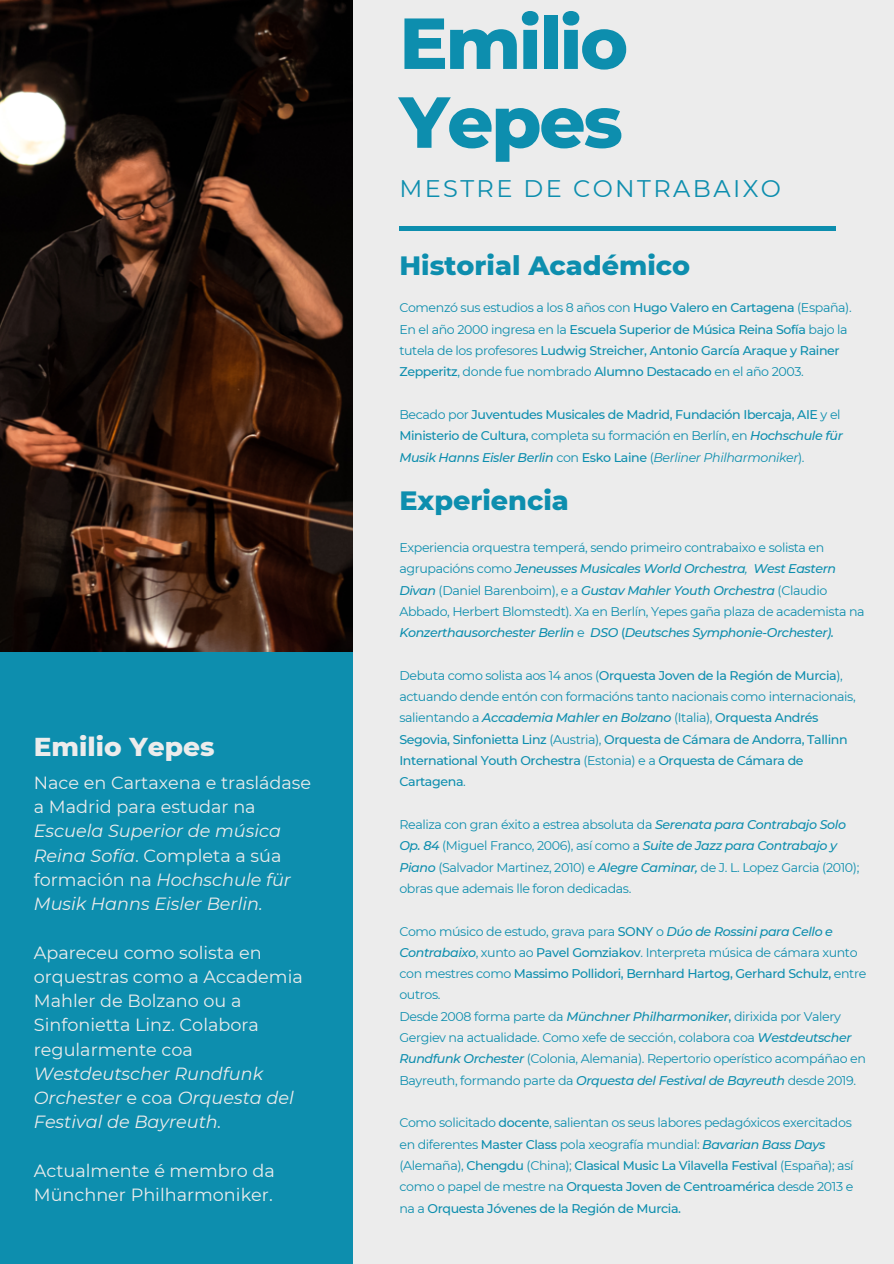
<style>
.page{position:relative;width:894px;height:1264px;background:#fff}
.page>*{position:absolute;margin:0;border:0;box-sizing:border-box;transform-origin:0 0}
.t1{font:800 72px/78.8px "Montserrat";letter-spacing:-.03em;color:#0d8eae}
.t2{font:800 27px "Montserrat";color:#0d8eae}
.t3{font:800 26.4px "Montserrat";color:#ececec}
.t4{font:24px "Montserrat";letter-spacing:.1em;color:#0d8eae}
.t5{font:17.7px/24.3px "Montserrat";color:#ececec}
.t6{font:italic 17.7px/24.3px "Montserrat";color:#ececec}
.t7{font:12.6px/21.3px "Montserrat";letter-spacing:-.03em;color:#0d8eae}
.t8{font:500 12.6px/21.3px "Montserrat";letter-spacing:-.03em;color:#0d8eae}
.s1{font-style:normal}
.s2{font-weight:400}
.s3{font-style:italic}
.s4{font-weight:400;font-style:italic}
.s5{font-weight:500;font-style:italic}
.s6{font-weight:500}
</style>
<div class="page">
<div style="left:0;top:0;width:893px;height:1263px;background:#ececec"></div>
<div style="left:0;top:604px;width:352px;height:659px;background:#0d8eae"></div>
<div style="left:399px;top:226px;width:436px;height:5px;background:#0d8eae"></div>
<img style="left:0;top:0;width:352px;height:651px">
<h3 class="t3" style="left:34px;top:730px;width:182px">Emilio Yepes</h3>
<h3 class="t5" style="left:34px;top:770px;width:279px">Nace en Cartaxena e trasládase a Madrid para estudar na</h3>
<h3 class="t6" style="left:34px;top:818px;width:258px">Escuela Superior de música<br>Reina Sofía<span class="s1">. Completa a súa formación na</span> Hochschule für<br>Musik Hanns Eisler Berlin.</h3>
<h3 class="t5" style="left:34px;top:940px;width:270px">Apareceu como solista en orquestras como a Accademia<br>Mahler de Bolzano ou a<br>Sinfonietta Linz. Colabora regularmente coa</h3>
<h3 class="t6" style="left:34px;top:1061px;width:261px">Westdeutscher Rundfunk<br>Orchester <span class="s1">e coa</span> Orquesta del<br>Festival de Bayreuth.</h3>
<h3 class="t5" style="left:34px;top:1158px;width:242px">Actualmente é membro da<br>Münchner Philharmoniker.</h3>
<h1 class="t1" style="left:399px;top:4px;width:230px">Emilio<br>Yepes</h1>
<h3 class="t4" style="left:399px;top:173px;width:383px">MESTRE DE CONTRABAIXO</h3>
<h2 class="t2" style="left:399px;top:249px;width:292px">Historial Académico</h2>
<p class="t8" style="left:399px;top:297px;width:453px"><span class="s2">Comenzó sus estudios a los 8 años con</span> Hugo Valero en Cartagena <span class="s2">(España).<br>En el año 2000 ingresa en la</span> Escuela Superior de Música Reina Sofía <span class="s2">bajo la tutela de los profesores</span> Ludwig Streicher, Antonio García Araque y Rainer Zepperitz<span class="s2">, donde fue nombrado</span> Alumno Destacado <span class="s2">en el año 2003.</span></p>
<p class="t8" style="left:399px;top:404px;width:445px"><span class="s2">Becado por</span> Juventudes Musicales de Madrid, Fundación Ibercaja, AIE <span class="s2">y el<br></span>Ministerio de Cultura, <span class="s2">completa su formación en Berlín, en</span> <span class="s3">Hochschule für<br>Musik Hanns Eisler Berlin</span> <span class="s2">con</span> Esko Laine <span class="s2">(</span><span class="s4">Berliner Philharmoniker</span><span class="s2">).</span></p>
<h2 class="t2" style="left:399px;top:484px;width:171px">Experiencia</h2>
<p class="t7" style="left:399px;top:536px;width:466px">Experiencia orquestra temperá, sendo primeiro contrabaixo e solista en agrupacións como <span class="s5">Jeneusses Musicales World Orchestra</span><span class="s3">,</span> <span class="s5">West Eastern Divan</span> (Daniel Barenboim), e a <span class="s5">Gustav Mahler Youth Orchestra</span> (Claudio Abbado, Herbert Blomstedt). Xa en Berlín, Yepes gaña plaza de academista na <span class="s5">Konzerthausorchester Berlin</span> e <span class="s5">DSO</span> <span class="s6">(</span><span class="s5">Deutsches Symphonie-Orchester).</span></p>
<p class="t8" style="left:399px;top:664px;width:457px"><span class="s2">Debuta como solista aos 14 anos (</span>Orquesta Joven de la Región de Murcia<span class="s2">), actuando dende entón con formacións tanto nacionais como internacionais, salientando a</span> <span class="s3">Accademia Mahler en Bolzano</span> <span class="s2">(Italia),</span> Orquesta Andrés Segovia, Sinfonietta Linz <span class="s2">(Austria),</span> Orquesta de Cámara de Andorra, Tallinn International Youth Orchestra <span class="s2">(Estonia) e a</span> Orquesta de Cámara de Cartagena<span class="s2">.</span></p>
<p class="t7" style="left:399px;top:813px;width:461px">Realiza con gran éxito a estrea absoluta da <span class="s5">Serenata para Contrabajo Solo Op. 84</span> (Miguel Franco, 2006), así como a <span class="s5">Suite de Jazz para Contrabajo y Piano</span> (Salvador Martinez, 2010) e <span class="s5">Alegre Caminar,</span> de J. L. Lopez Garcia (2010); obras que ademais lle foron dedicadas.</p>
<p class="t7" style="left:399px;top:920px;width:468px">Como músico de estudo, grava para <span class="s6">SONY</span> o <span class="s5">Dúo de Rossini para Cello e Contrabaixo</span>, xunto ao <span class="s6">Pavel Gomziakov</span>. Interpreta música de cámara xunto con mestres como <span class="s6">Massimo Pollidori, Bernhard Hartog, Gerhard Schulz,</span> entre outros.<br>Desde 2008 forma parte da <span class="s5">Münchner Philharmoniker</span><span class="s6">,</span> dirixida por Valery Gergiev na actualidade. Como xefe de sección, colabora coa <span class="s5">Westdeutscher Rundfunk Orchester</span> (Colonia, Alemania). Repertorio operístico acompáñao en Bayreuth, formando parte da <span class="s5">Orquesta del Festival de Bayreuth</span> desde 2019.</p>
<p class="t7" style="left:399px;top:1112px;width:455px">Como solicitado <span class="s6">docente</span>, salientan os seus labores pedagóxicos exercitados en diferentes <span class="s6">Master Class</span> pola xeografía mundial: <span class="s5">Bavarian Bass Days </span>(Alemaña), <span class="s6">Chengdu</span> (China); <span class="s6">Clasical Music La Vilavella Festival</span> (España); así como o papel de mestre na <span class="s6">Orquesta Joven de Centroamérica</span> desde 2013 e na a <span class="s6">Orquesta Jóvenes de la Región de Murcia.</span></p>
</div>
